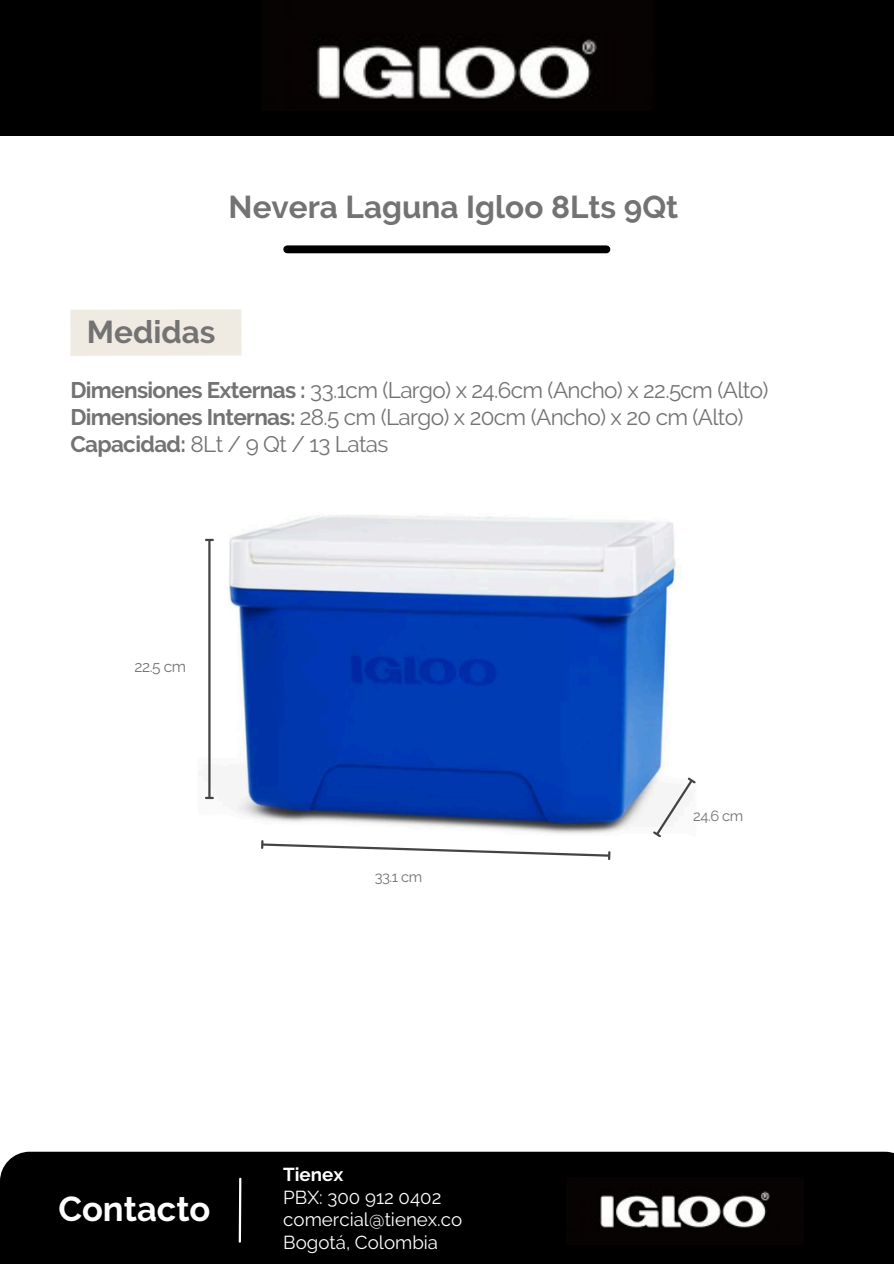
<style>
.page{position:relative;width:894px;height:1264px;background:#fff}
.page>*{position:absolute;margin:0;border:0;box-sizing:border-box;transform-origin:0 0}
.t1{font:700 34.5px "Raleway";color:#fff}
.t2{font:700 31.5px "Raleway";color:#747373}
.t3{font:22.5px "Raleway";letter-spacing:-.03em;color:#747373}
.t4{font:18.75px/22.5px "Raleway";color:#fff}
.t5{font:15.6px "Raleway";color:#747373}
.t6{font:14.7px "Raleway";letter-spacing:-.03em;color:#747373}
.s1{font-weight:700}
</style>
<div class="page">
<div style="left:70px;top:309px;width:172px;height:47px;background:#f0ebe2"></div>
<img style="left:205px;top:515px;width:471px;height:345px">
<hr style="left:208px;top:541px;width:2px;height:255px;background:#444542">
<svg style="left:206px;top:796px;width:7px;height:3px"></svg>
<svg style="left:206px;top:539px;width:7px;height:2px"></svg>
<svg style="left:261px;top:841px;width:349px;height:18px"></svg>
<div style="left:0;top:1151px;width:893px;height:112px;background:#000"></div>
<div style="left:0;top:0;width:893px;height:136px;background:#000"></div>
<img style="left:310px;top:34px;width:288px;height:65px">
<hr style="left:239px;top:1178px;width:2px;height:63px;background:#fff">
<img style="left:566px;top:1177px;width:237px;height:66px">
<div style="left:287px;top:245px;width:319px;height:8px;background:#000"></div>
<svg style="left:651px;top:775px;width:45px;height:64px"></svg>
<p class="t2" style="left:228px;top:188px;width:451px">Nevera Laguna Igloo 8Lts 9Qt</p>
<h2 class="t2" style="left:87px;top:313px;width:130px">Medidas</h2>
<p class="t3" style="left:70px;top:376px;width:699px"><span class="s1">Dimensiones Externas :</span> 33.1cm (Largo) x 24.6cm (Ancho) x 22.5cm (Alto)</p>
<p class="t3" style="left:70px;top:403px;width:674px"><span class="s1">Dimensiones Internas:</span> 28.5 cm (Largo) x 20cm (Ancho) x 20 cm (Alto)</p>
<p class="t3" style="left:70px;top:430px;width:319px"><span class="s1">Capacidad:</span> 8Lt / 9 Qt / 13 Latas</p>
<h1 class="t5" style="left:134px;top:657px;width:53px">22.5 cm</h1>
<p class="t6" style="left:374px;top:868px;width:49px">33.1 cm</p>
<h3 class="t1" style="left:58px;top:1188px;width:154px">Contacto</h3>
<p class="t4" style="left:283px;top:1163px;width:180px"><span class="s1">Tienex<br></span>PBX: 300 912 0402 comercial@tienex.co</p>
<p class="t4" style="left:283px;top:1230px;width:156px">Bogotá, Colombia</p>
<h1 class="t6" style="left:693px;top:807px;width:52px">24.6 cm</h1>
</div>
